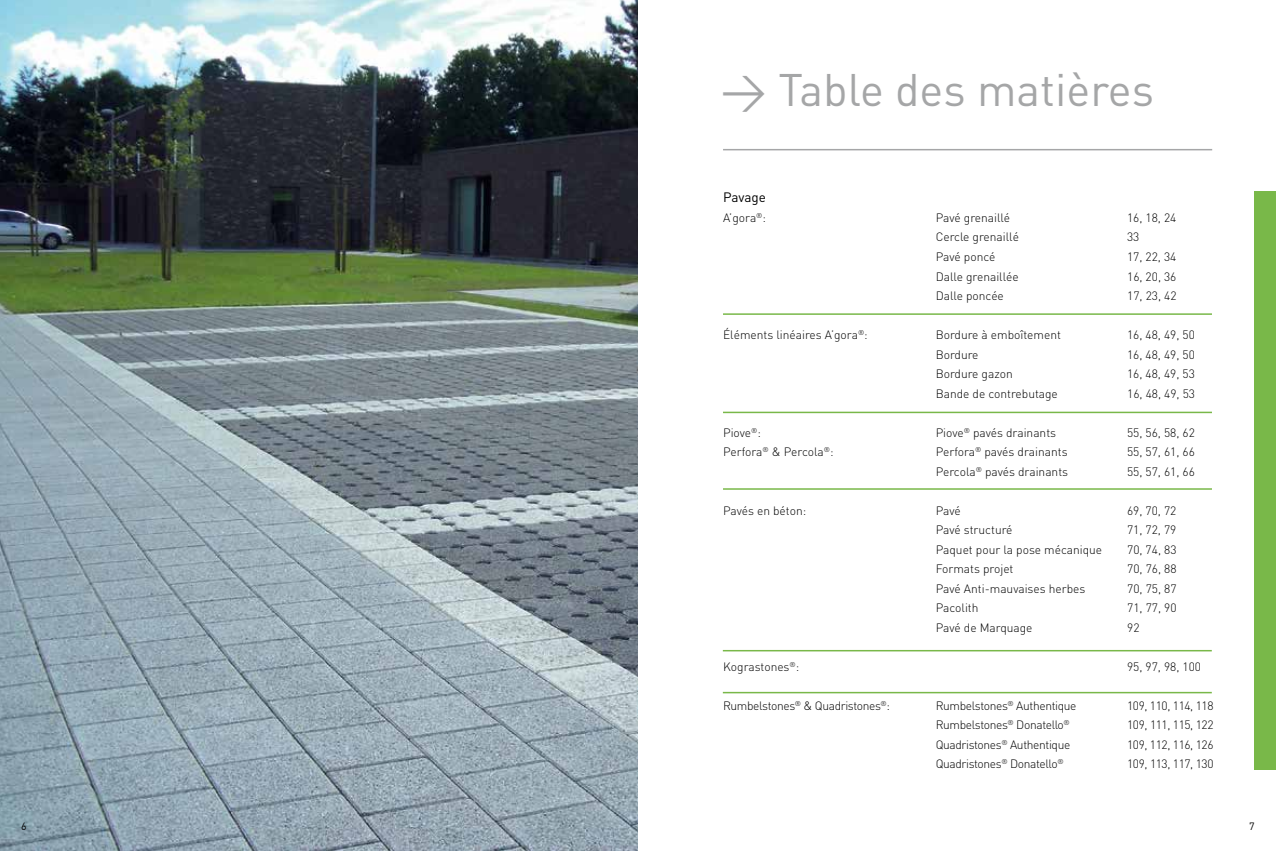
<style>
.page{position:relative;width:1276px;height:851px;background:#fff}
.page>*{position:absolute;margin:0;border:0;box-sizing:border-box;transform-origin:0 0}
.t1{font:45px "DIN";color:#a5a6a7}
.t2{font:13.5px "DIN";color:#000}
.t3{font:300 12px "DIN";color:#000}
.t4{font:300 12px "DIN";letter-spacing:-.03em;color:#000}
.t5{font:10.5px "DIN";color:#000}
</style>
<div class="page">
<img style="left:0;top:0;width:638px;height:850px">
<div style="left:1254px;top:191px;width:22px;height:579px;background:#79b849"></div>
<hr style="left:723px;top:313px;width:489px;height:2px;background:#79b849">
<hr style="left:723px;top:411px;width:489px;height:2px;background:#79b849">
<hr style="left:723px;top:488px;width:489px;height:1px;background:#79b849">
<hr style="left:723px;top:691px;width:488px;height:2px;background:#79b849">
<hr style="left:723px;top:649px;width:488px;height:2px;background:#79b849">
<hr style="left:723px;top:149px;width:489px;height:1px;background:#a5a6a7">
<h1 class="t1" style="left:721px;top:62px;width:435px">&gt; Table des matières</h1>
<p class="t2" style="left:723px;top:189px;width:44px">Pavage</p>
<p class="t3" style="left:723px;top:210px;width:45px">A’gora<sup>®</sup>:</p>
<p class="t3" style="left:935px;top:210px;width:76px">Pavé grenaillé</p>
<p class="t3" style="left:1127px;top:210px;width:51px">16, 18, 24</p>
<p class="t3" style="left:935px;top:230px;width:85px">Cercle grenaillé</p>
<p class="t3" style="left:1127px;top:230px;width:14px">33</p>
<p class="t3" style="left:935px;top:249px;width:61px">Pavé poncé</p>
<p class="t3" style="left:1127px;top:249px;width:51px">17, 22, 34</p>
<p class="t3" style="left:935px;top:269px;width:84px">Dalle grenaillée</p>
<p class="t3" style="left:1127px;top:269px;width:51px">16, 20, 36</p>
<p class="t3" style="left:935px;top:288px;width:70px">Dalle poncée</p>
<p class="t3" style="left:1127px;top:288px;width:51px">17, 23, 42</p>
<p class="t3" style="left:723px;top:327px;width:146px">Éléments linéaires A’gora<sup>®</sup>:</p>
<p class="t3" style="left:935px;top:327px;width:127px">Bordure à emboîtement</p>
<p class="t3" style="left:1127px;top:327px;width:69px">16, 48, 49, 50</p>
<p class="t3" style="left:935px;top:347px;width:44px">Bordure</p>
<p class="t3" style="left:1127px;top:347px;width:69px">16, 48, 49, 50</p>
<p class="t3" style="left:935px;top:366px;width:79px">Bordure gazon</p>
<p class="t3" style="left:1127px;top:366px;width:69px">16, 48, 49, 53</p>
<p class="t3" style="left:935px;top:386px;width:124px">Bande de contrebutage</p>
<p class="t3" style="left:1127px;top:386px;width:69px">16, 48, 49, 53</p>
<p class="t3" style="left:723px;top:425px;width:39px">Piove<sup>®</sup>:</p>
<p class="t3" style="left:935px;top:425px;width:122px">Piove<sup>®</sup> pavés drainants</p>
<p class="t3" style="left:1127px;top:425px;width:69px">55, 56, 58, 62</p>
<p class="t3" style="left:723px;top:444px;width:112px">Perfora<sup>®</sup> &amp; Percola<sup>®</sup>:</p>
<p class="t3" style="left:935px;top:444px;width:133px">Perfora<sup>®</sup> pavés drainants</p>
<p class="t3" style="left:1127px;top:444px;width:69px">55, 57, 61, 66</p>
<p class="t3" style="left:935px;top:464px;width:134px">Percola<sup>®</sup> pavés drainants</p>
<p class="t3" style="left:1127px;top:464px;width:69px">55, 57, 61, 66</p>
<p class="t3" style="left:723px;top:503px;width:85px">Pavés en béton:</p>
<p class="t3" style="left:935px;top:503px;width:27px">Pavé</p>
<p class="t3" style="left:1127px;top:503px;width:51px">69, 70, 72</p>
<p class="t3" style="left:935px;top:522px;width:78px">Pavé structuré</p>
<p class="t3" style="left:1127px;top:522px;width:51px">71, 72, 79</p>
<p class="t3" style="left:935px;top:542px;width:168px">Paquet pour la pose mécanique</p>
<p class="t3" style="left:1127px;top:542px;width:51px">70, 74, 83</p>
<p class="t3" style="left:935px;top:561px;width:79px">Formats projet</p>
<p class="t3" style="left:1127px;top:561px;width:51px">70, 76, 88</p>
<p class="t3" style="left:935px;top:581px;width:151px">Pavé Anti-mauvaises herbes</p>
<p class="t3" style="left:1127px;top:581px;width:51px">70, 75, 87</p>
<p class="t3" style="left:936px;top:600px;width:44px">Pacolith</p>
<p class="t3" style="left:1127px;top:600px;width:51px">71, 77, 90</p>
<p class="t3" style="left:936px;top:620px;width:98px">Pavé de Marquage</p>
<p class="t3" style="left:1127px;top:620px;width:14px">92</p>
<p class="t3" style="left:723px;top:659px;width:78px">Kograstones<sup>®</sup>:</p>
<p class="t3" style="left:1127px;top:659px;width:75px">95, 97, 98, 100</p>
<p class="t4" style="left:723px;top:698px;width:169px">Rumbelstones<sup>®</sup> &amp; Quadristones<sup>®</sup>:</p>
<p class="t4" style="left:935px;top:698px;width:142px">Rumbelstones<sup>®</sup> Authentique</p>
<p class="t4" style="left:1127px;top:698px;width:88px">109, 110, 114, 118</p>
<p class="t4" style="left:935px;top:717px;width:136px">Rumbelstones<sup>®</sup> Donatello<sup>®</sup></p>
<p class="t4" style="left:1127px;top:717px;width:88px">109, 111, 115, 122</p>
<p class="t4" style="left:935px;top:737px;width:136px">Quadristones<sup>®</sup> Authentique</p>
<p class="t4" style="left:1127px;top:737px;width:88px">109, 112, 116, 126</p>
<p class="t4" style="left:935px;top:756px;width:129px">Quadristones<sup>®</sup> Donatello<sup>®</sup></p>
<p class="t4" style="left:1127px;top:756px;width:88px">109, 113, 117, 130</p>
<p class="t5" style="left:21px;top:819px;width:7px">6</p>
<p class="t5" style="left:1249px;top:819px;width:7px">7</p>
</div>
